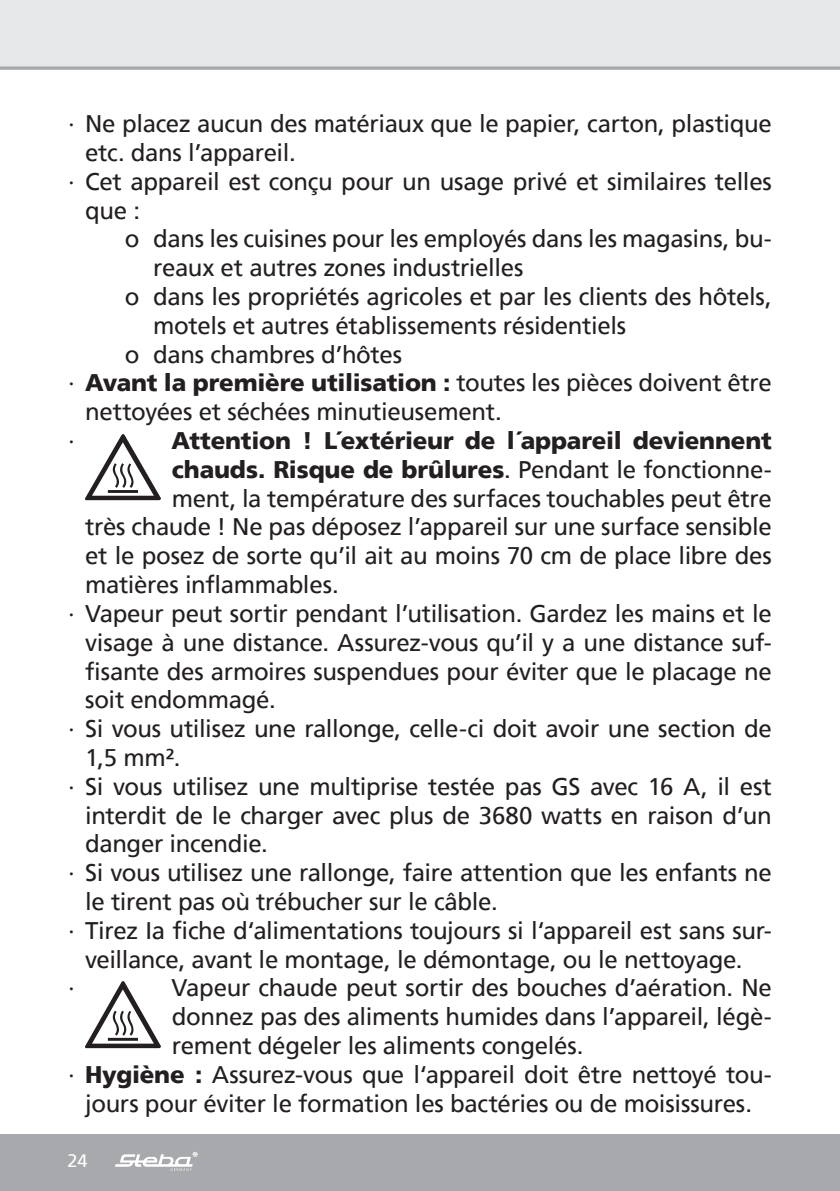
<style>
.page{position:relative;width:840px;height:1191px;background:#fff}
.page>*{position:absolute;margin:0;border:0;box-sizing:border-box;transform-origin:0 0}
.t1{font:24px "Frutiger";letter-spacing:-.015em;color:#231f20}
.t2{font:900 24px "Frutiger";letter-spacing:-.01em;color:#231f20}
.t3{font:18px "Frutiger";color:#fff}
.s1{font-weight:900}
.s2{font-weight:400}
</style>
<div class="page">
<div style="left:0;top:0;width:839px;height:68px;background:#e6e7e9"></div>
<hr style="left:839px;top:1134px;width:1px;height:57px;background:#a8a9ad">
<div style="left:0;top:1134px;width:839px;height:57px;background:#a8a9ad"></div>
<svg style="left:115px;top:1152px;width:82px;height:18px"></svg>
<svg style="left:0;top:66px;width:839px;height:4px;background:#b3b4b8"></svg>
<img style="left:85px;top:434px;width:75px;height:67px">
<img style="left:85px;top:981px;width:75px;height:68px">
<p class="t1" style="left:68px;top:110px;width:705px">∙ Ne placez aucun des matériaux que le papier, carton, plastique</p>
<p class="t1" style="left:85px;top:138px;width:212px">etc. dans l’appareil.</p>
<p class="t1" style="left:68px;top:167px;width:705px">∙ Cet appareil est conçu pour un usage privé et similaires telles</p>
<p class="t1" style="left:85px;top:196px;width:56px">que :</p>
<p class="t1" style="left:125px;top:225px;width:648px">o dans les cuisines pour les employés dans les magasins, bu-</p>
<p class="t1" style="left:153px;top:254px;width:371px">reaux et autres zones industrielles</p>
<p class="t1" style="left:125px;top:282px;width:648px">o dans les propriétés agricoles et par les clients des hôtels,</p>
<p class="t1" style="left:153px;top:311px;width:474px">motels et autres établissements résidentiels</p>
<p class="t1" style="left:125px;top:340px;width:278px">o dans chambres d’hôtes</p>
<p class="t1" style="left:68px;top:369px;width:705px">∙ <span class="s1">Avant la première utilisation :</span> toutes les pièces doivent être</p>
<p class="t1" style="left:85px;top:398px;width:418px">nettoyées et séchées minutieusement.</p>
<p class="t1" style="left:68px;top:426px;width:8px">∙</p>
<p class="t2" style="left:171px;top:426px;width:601px">Attention ! L´extérieur de l´appareil deviennent</p>
<p class="t2" style="left:172px;top:455px;width:601px">chauds. Risque de brûlures<span class="s2">. Pendant le fonctionne-</span></p>
<p class="t1" style="left:172px;top:484px;width:601px">ment, la température des surfaces touchables peut être</p>
<p class="t1" style="left:85px;top:513px;width:687px">très chaude ! Ne pas déposez l’appareil sur une surface sensible</p>
<p class="t1" style="left:85px;top:542px;width:687px">et le posez de sorte qu’il ait au moins 70 cm de place libre des</p>
<p class="t1" style="left:85px;top:570px;width:255px">matières inflammables.</p>
<p class="t1" style="left:68px;top:599px;width:704px">∙ Vapeur peut sortir pendant l’utilisation. Gardez les mains et le</p>
<p class="t1" style="left:85px;top:628px;width:687px">visage à une distance. Assurez-vous qu’il y a une distance suf-</p>
<p class="t1" style="left:85px;top:657px;width:687px">fisante des armoires suspendues pour éviter que le placage ne</p>
<p class="t1" style="left:85px;top:686px;width:192px">soit endommagé.</p>
<p class="t1" style="left:68px;top:714px;width:705px">∙ Si vous utilisez une rallonge, celle-ci doit avoir une section de</p>
<p class="t1" style="left:85px;top:743px;width:97px">1,5 mm².</p>
<p class="t1" style="left:68px;top:772px;width:705px">∙ Si vous utilisez une multiprise testée pas GS avec 16 A, il est</p>
<p class="t1" style="left:85px;top:801px;width:687px">interdit de le charger avec plus de 3680 watts en raison d’un</p>
<p class="t1" style="left:85px;top:830px;width:184px">danger incendie.</p>
<p class="t1" style="left:68px;top:858px;width:705px">∙ Si vous utilisez une rallonge, faire attention que les enfants ne</p>
<p class="t1" style="left:85px;top:887px;width:414px">le tirent pas où trébucher sur le câble.</p>
<p class="t1" style="left:68px;top:916px;width:705px">∙ Tirez Ia fiche d‘alimentations toujours si l‘appareil est sans sur-</p>
<p class="t1" style="left:85px;top:945px;width:658px">veillance, avant le montage, le démontage, ou le nettoyage.</p>
<p class="t1" style="left:68px;top:974px;width:8px">∙</p>
<p class="t1" style="left:171px;top:974px;width:601px">Vapeur chaude peut sortir des bouches d’aération. Ne</p>
<p class="t1" style="left:172px;top:1002px;width:601px">donnez pas des aliments humides dans l’appareil, légè-</p>
<p class="t1" style="left:172px;top:1031px;width:413px">rement dégeler les aliments congelés.</p>
<p class="t1" style="left:68px;top:1060px;width:705px">∙ <span class="s1">Hygiène :</span> Assurez-vous que l‘appareil doit être nettoyé tou-</p>
<p class="t1" style="left:85px;top:1089px;width:668px">jours pour éviter le formation les bactéries ou de moisissures.</p>
<p class="t3" style="left:67px;top:1149px;width:22px">24</p>
</div>
